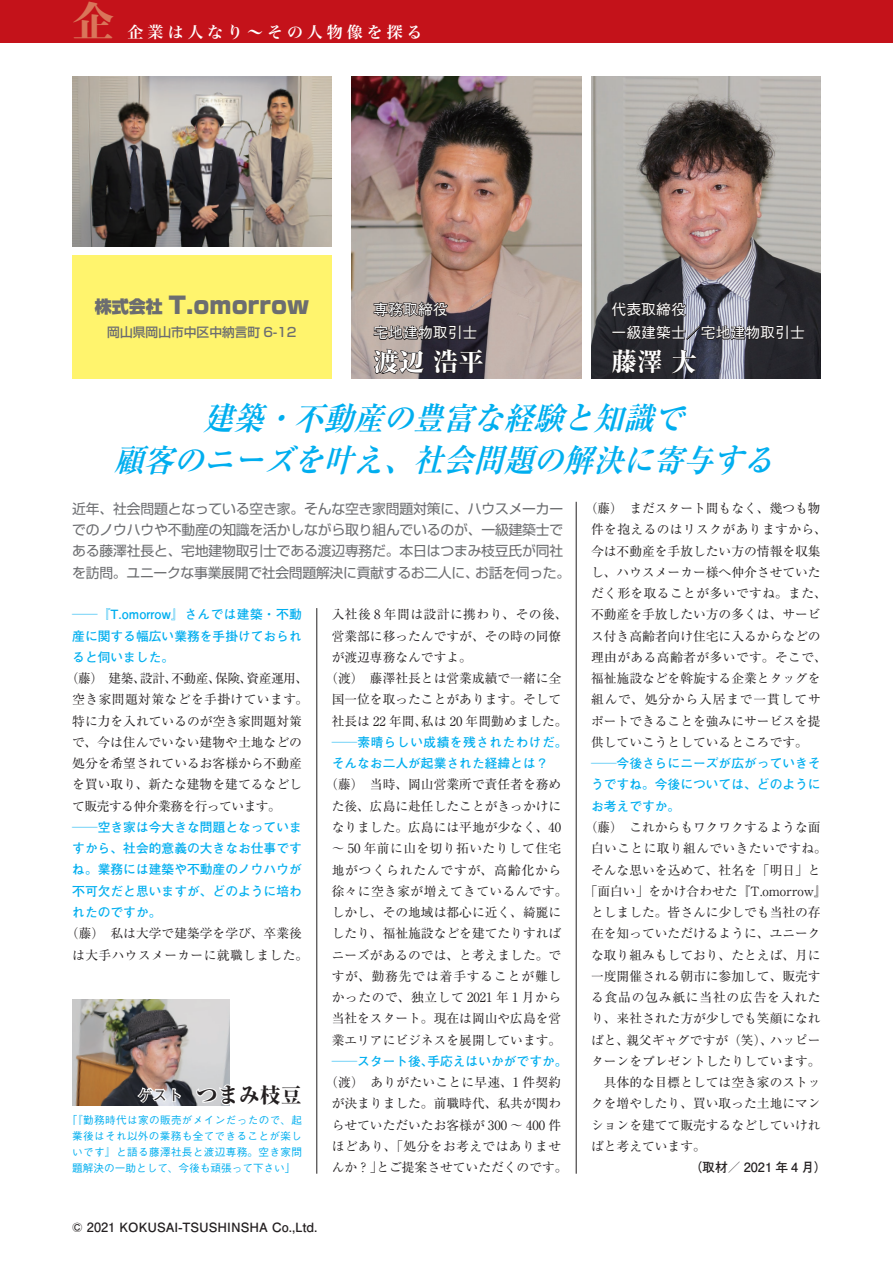
<style>
.page{position:relative;width:893px;height:1263px;background:#fff}
.page>*{position:absolute;margin:0;border:0;box-sizing:border-box;transform-origin:0 0}
.t1{font:42.45px "Midashi Min Pro MA31";color:#d9755a}
.t2{font:italic 700 31.95px/42.5px "Ryumin Pro";color:#00aeef;text-align:center;scale:.94 1}
.t3{font:800 25.5px "Ryumin Pro";color:#fff}
.t4{font:900 23.4px "Shin Go Pro";color:#6c6d70}
.t5{font:800 21.3px "Ryumin Pro";color:#231f20}
.t6{font:15.9px "Hira Min Pro W6";letter-spacing:.25em;color:#fff}
.t7{font:500 14.85px/23.4px "Gothic BBB Pro";color:#fff}
.t8{font:13.8px/21.3px "Shin Go Pro";letter-spacing:-.015em;color:#6c6d70}
.t9{font:12.75px/21.3px "Ryumin Pro";color:#231f20}
.t10{font:700 12.75px/21.3px "Futo Go B101 Pr 6 N";color:#00aeef;text-align:justify;scale:2 1}
.t11{font:12.75px/21.3px "Ryumin Pro";letter-spacing:.03em;color:#231f20;text-align:center}
.t12{font:700 12.75px "Futo Go B101 Pro";color:#231f20}
.t13{font:12.75px "Ryumin Pro";letter-spacing:.035em;color:#231f20}
.t14{font:12.75px "Ryumin Pro";letter-spacing:.065em;color:#231f20}
.t15{font:500 12.75px "Shin Go Pro";color:#6c6d70}
.t16{font:500 10.65px/15.9px "Gothic BBB Pro";letter-spacing:.03em;color:#00aeef;text-align:center}
.s1{font-size:16.95px}
.s2{font-family:"Gothic BBB Pro";font-weight:500;font-size:14.85px}
</style>
<div class="page">
<div style="left:0;top:0;width:893px;height:43px;background:#c4121a"></div>
<img style="left:591px;top:77px;width:230px;height:301px">
<img style="left:352px;top:77px;width:229px;height:301px">
<img style="left:72px;top:999px;width:158px;height:107px">
<div style="left:72px;top:255px;width:260px;height:123px;background:#fff46d"></div>
<hr style="left:317px;top:608px;width:1px;height:566px;background:#231f20">
<hr style="left:576px;top:502px;width:1px;height:672px;background:#231f20">
<img style="left:72px;top:77px;width:260px;height:170px">
<svg style="left:135px;top:1086px;width:48px;height:18px"></svg>
<svg style="left:195px;top:1077px;width:35px;height:29px"></svg>
<svg style="left:373px;top:301px;width:105px;height:40px;background:#594f50"></svg>
<svg style="left:373px;top:347px;width:52px;height:29px;background:#786e6c"></svg>
<svg style="left:432px;top:348px;width:52px;height:27px"></svg>
<svg style="left:610px;top:301px;width:195px;height:74px;background:#3f3f46"></svg>
<h1 class="t1" style="left:72px;top:-11px;width:44px">企</h1>
<p class="t6" style="left:128px;top:18px;width:296px">企業は人なり〜その人物像を探る</p>
<h3 class="t4" style="left:95px;top:287px;width:216px"><span class="s1">株式会社</span> T.omorrow</h3>
<p class="t15" style="left:107px;top:321px;width:191px">岡山県岡山市中区中納言町 6-12</p>
<p class="t7" style="left:373px;top:296px;width:106px">専務取締役<br>宅地建物取引士</p>
<h3 class="t3" style="left:373px;top:342px;width:112px">渡辺 浩平</h3>
<p class="t7" style="left:611px;top:296px;width:195px">代表取締役<br>一級建築士／宅地建物取引士</p>
<h3 class="t3" style="left:611px;top:342px;width:87px">藤澤 大</h3>
<h2 class="t2" style="left:113px;top:395px;width:716px">建築・不動産の豊富な経験と知識で<br>顧客のニーズを叶え、社会問題の解決に寄与する</h2>
<p class="t8" style="left:72px;top:496px;width:500px">近年、社会問題となっている空き家。そんな空き家問題対策に、ハウスメーカーでのノウハウや不動産の知識を活かしながら取り組んでいるのが、一級建築士である藤澤社長と、宅地建物取引士である渡辺専務だ。本日はつまみ枝豆氏が同社を訪問。ユニークな事業展開で社会問題解決に貢献するお二人に、お話を伺った。</p>
<p class="t10" style="left:72px;top:603px;width:116px">─『T.omorrow』さんでは建築・不動産に関する幅広い業務を手掛けておられると伺いました。</p>
<p class="t9" style="left:72px;top:667px;width:238px;text-indent:-6px">（藤）　建築、設計、不動産、保険、資産運用、空き家問題対策などを手掛けています。特に力を入れているのが空き家問題対策で、今は住んでいない建物や土地などの処分を希望されているお客様から不動産を買い取り、新たな建物を建てるなどして販売する仲介業務を行っています。</p>
<p class="t10" style="left:72px;top:816px;width:116px">─空き家は今大きな問題となっていますから、社会的意義の大きなお仕事ですね。業務には建築や不動産のノウハウが不可欠だと思いますが、どのように培われたのですか。</p>
<p class="t11" style="left:66px;top:922px;width:244px">（藤）　私は大学で建築学を学び、卒業後は大手ハウスメーカーに就職しました。</p>
<h3 class="t5" style="left:138px;top:1078px;width:166px"><span class="s2">ゲスト　</span>つまみ枝豆</h3>
<p class="t16" style="left:67px;top:1110px;width:236px">「『勤務時代は家の販売がメインだったので、起業後はそれ以外の業務も全てできることが楽しいです』と語る藤澤社長と渡辺専務。空き家問題解決の一助として、今後も頑張って下さい」</p>
<p class="t13" style="left:332px;top:604px;width:237px">入社後 8 年間は設計に携わり、その後、</p>
<p class="t9" style="left:332px;top:624px;width:231px">営業部に移ったんですが、その時の同僚</p>
<p class="t9" style="left:332px;top:646px;width:142px">が渡辺専務なんですよ。</p>
<p class="t9" style="left:325px;top:667px;width:237px">（渡）　藤澤社長とは営業成績で一緒に全</p>
<p class="t9" style="left:332px;top:688px;width:231px">国一位を取ったことがあります。そして</p>
<p class="t9" style="left:332px;top:709px;width:237px">社長は 22 年間、私は 20 年間勤めました。</p>
<p class="t10" style="left:332px;top:731px;width:119px">─素晴らしい成績を残されたわけだ。そんなお二人が起業された経緯とは？</p>
<p class="t9" style="left:325px;top:773px;width:244px;text-align:center">（藤）　当時、岡山営業所で責任者を務めた後、広島に赴任したことがきっかけになりました。広島には平地が少なく、40〜 50 年前に山を切り拓いたりして住宅地がつくられたんですが、高齢化から徐々に空き家が増えてきているんです。しかし、その地域は都心に近く、綺麗にしたり、福祉施設などを建てたりすればニーズがあるのでは、と考えました。ですが、勤務先では着手することが難しかったので、独立して 2021 年 1 月から当社をスタート。現在は岡山や広島を営業エリアにビジネスを展開しています。</p>
<p class="t10" style="left:332px;top:1050px;width:119px">─スタート後、手応えはいかがですか。</p>
<p class="t9" style="left:325px;top:1071px;width:244px;text-align:center">（渡）　ありがたいことに早速、1 件契約が決まりました。前職時代、私共が関わらせていただいたお客様が 300 〜 400 件ほどあり、「処分をお考えではありませんか？」とご提案させていただくのです。</p>
<p class="t12" style="left:72px;top:1217px;width:247px">© 2021 KOKUSAI-TSUSHINSHA Co.,Ltd.</p>
<p class="t9" style="left:591px;top:497px;width:237px;text-indent:-6px">（藤）　まだスタート間もなく、幾つも物件を抱えるのはリスクがありますから、今は不動産を手放したい方の情報を収集し、ハウスメーカー様へ仲介させていただく形を取ることが多いですね。また、不動産を手放したい方の多くは、サービス付き高齢者向け住宅に入るからなどの理由がある高齢者が多いです。そこで、福祉施設などを斡旋する企業とタッグを組んで、処分から入居まで一貫してサポートできることを強みにサービスを提供していこうとしているところです。</p>
<p class="t10" style="left:591px;top:752px;width:116px">─今後さらにニーズが広がっていきそうですね。今後については、どのようにお考えですか。</p>
<p class="t9" style="left:585px;top:816px;width:237px">（藤）　これからもワクワクするような面</p>
<p class="t11" style="left:591px;top:837px;width:237px">白いことに取り組んでいきたいですね。</p>
<p class="t9" style="left:591px;top:858px;width:231px">そんな思いを込めて、社名を「明日」と</p>
<p class="t9" style="left:585px;top:879px;width:244px">「面白い」をかけ合わせた『T.omorrow』</p>
<p class="t9" style="left:591px;top:901px;width:231px">としました。皆さんに少しでも当社の存</p>
<p class="t9" style="left:591px;top:922px;width:231px">在を知っていただけるように、ユニーク</p>
<p class="t9" style="left:591px;top:943px;width:231px">な取り組みもしており、たとえば、月に</p>
<p class="t9" style="left:591px;top:964px;width:231px">一度開催される朝市に参加して、販売す</p>
<p class="t14" style="left:591px;top:987px;width:231px">る食品の包み紙に当社の広告を入れた</p>
<p class="t9" style="left:591px;top:1007px;width:231px">り、来社された方が少しでも笑顔になれ</p>
<p class="t9" style="left:591px;top:1028px;width:231px">ばと、親父ギャグですが（笑）、ハッピー</p>
<p class="t9" style="left:591px;top:1049px;width:231px">ターンをプレゼントしたりしています。</p>
<p class="t9" style="left:591px;top:1071px;width:231px">　具体的な目標としては空き家のストッ</p>
<p class="t9" style="left:591px;top:1092px;width:231px">クを増やしたり、買い取った土地にマン</p>
<p class="t9" style="left:591px;top:1113px;width:231px">ションを建てて販売するなどしていけれ</p>
<p class="t9" style="left:591px;top:1135px;width:116px">ばと考えています。</p>
<p class="t12" style="left:689px;top:1157px;width:139px">（取材／ 2021 年 4 月）</p>
</div>
